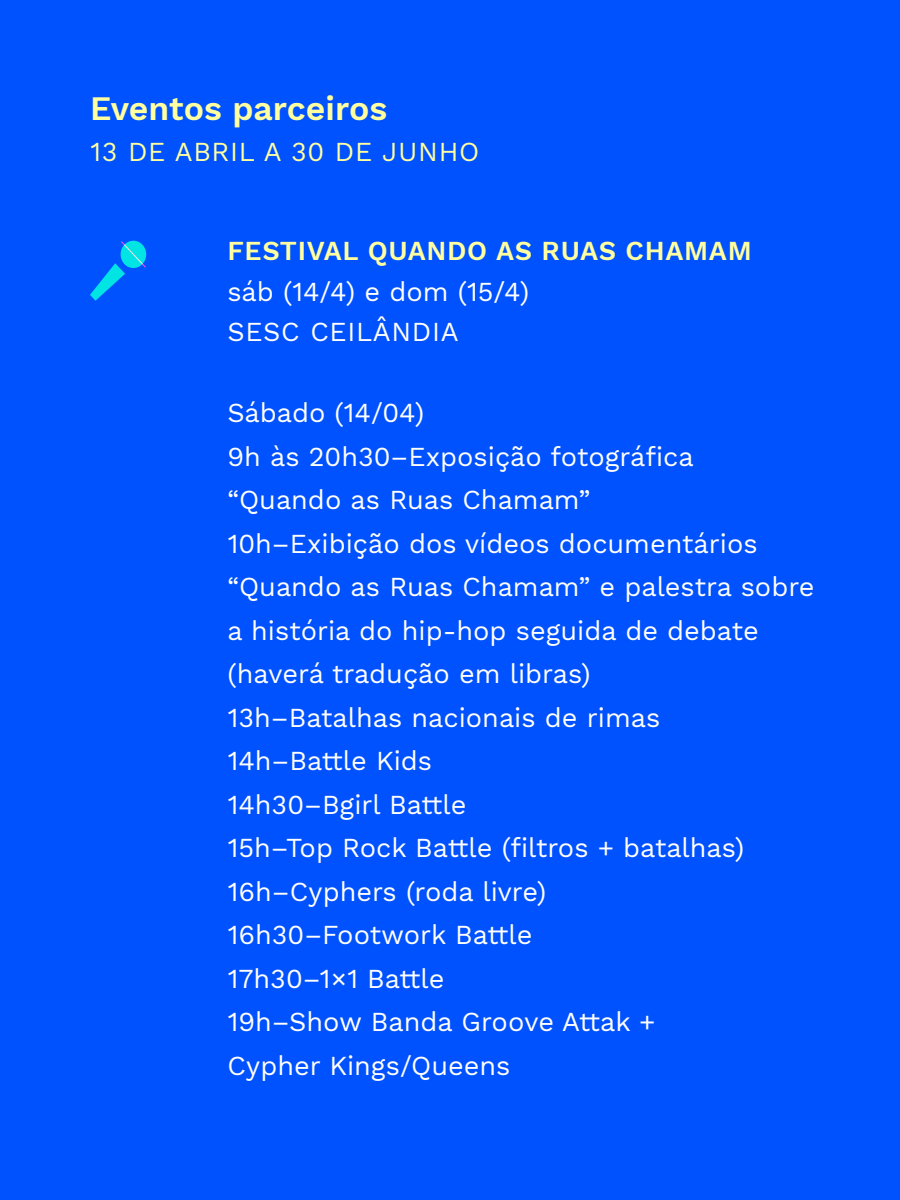
<style>
.page{position:relative;width:900px;height:1200px;background:#0052ff}
.page>*{position:absolute;margin:0;border:0;box-sizing:border-box;transform-origin:0 0}
.t1{font:600 33.75px "Work Sans";color:#ffffa0}
.t2{font:27px/43.5px "Work Sans";color:#fff}
.t3{font:27px/40.5px "Work Sans";letter-spacing:.025em;color:#fff}
.t4{font:600 27px "Work Sans";letter-spacing:.025em;color:#ffffa0}
.t5{font:27px "Work Sans";letter-spacing:.025em;color:#ffffa0}
</style>
<div class="page">
<svg style="left:90px;top:241px;width:56px;height:60px"></svg>
<p class="t1" style="left:90px;top:89px;width:299px">Eventos parceiros</p>
<p class="t5" style="left:90px;top:135px;width:391px">13 DE ABRIL A 30 DE JUNHO</p>
<p class="t4" style="left:227px;top:235px;width:526px">FESTIVAL QUANDO AS RUAS CHAMAM</p>
<p class="t3" style="left:227px;top:272px;width:303px">sáb (14/4) e dom (15/4)<br>SESC CEILÂNDIA</p>
<p class="t2" style="left:227px;top:392px;width:589px">Sábado (14/04)<br>9h às 20h30–Exposição fotográfica<br>“Quando as Ruas Chamam”<br>10h–Exibição dos vídeos documentários “Quando as Ruas Chamam” e palestra sobre a história do hip-hop seguida de debate (haverá tradução em libras)<br>13h–Batalhas nacionais de rimas<br>14h–Battle Kids<br>14h30–Bgirl Battle<br>15h–Top Rock Battle (filtros + batalhas)<br>16h–Cyphers (roda livre)<br>16h30–Footwork Battle<br>17h30–1×1 Battle<br>19h–Show Banda Groove Attak +<br>Cypher Kings/Queens</p>
</div>
